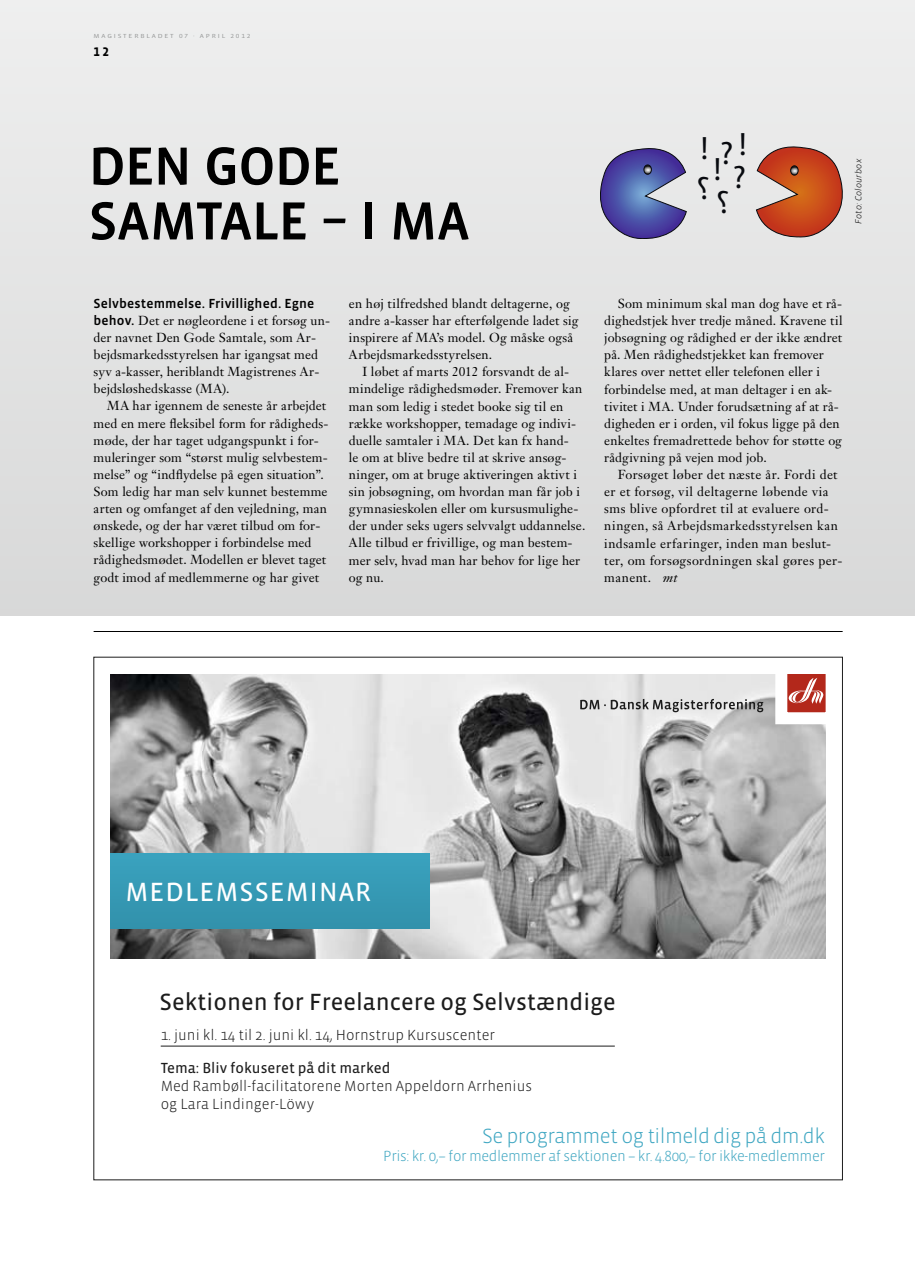
<style>
.page{position:relative;width:915px;height:1263px;background:#fff}
.page>*{position:absolute;margin:0;border:0;box-sizing:border-box;transform-origin:0 0}
.t1{font:500 54.9px/54.9px "Vista Sans OT";letter-spacing:-.015em;color:#000}
.t2{font:32.4px/24.3px "Myriad Pro";color:#080a0f;text-align:center}
.t3{font:27px "Vista Sans Reg";letter-spacing:.04em;color:#fff}
.t4{font:24px "Vista Sans Reg";color:#1c1c1c}
.t5{font:300 21px "Vista Sans";letter-spacing:-.025em;color:#40a7c2}
.t6{font:300 15px/18px "Vista Sans";color:#1c1c1c}
.t7{font:300 15px "Vista Sans";letter-spacing:-.025em;color:#40a7c2}
.t8{font:15px "Vista Sans Reg";color:#1c1c1c}
.t9{font:500 13.5px "Vista Sans OT";letter-spacing:.01em;color:#000}
.t10{font:12.9px/17.1px "Janson Text";letter-spacing:.01em;color:#000}
.t11{font:12.9px/17.1px "Janson Text";letter-spacing:.03em;color:#000}
.t12{font:700 12.75px "Vista Sans OT";color:#000}
.t13{font:italic 300 9px "Vista Sans OT";letter-spacing:.015em;color:#000}
.t14{font:6px "Vista Sans OT";letter-spacing:.25em;color:#979898;scale:1.2 1}
.s1{font-family:"Vista Sans OT";font-weight:500;font-size:13.5px}
.s2{font-style:italic}
</style>
<div class="page">
<div style="left:0;top:0;width:914px;height:616px;background:#e3e3e3"></div>
<hr style="left:94px;top:631px;width:748px;height:1px;background:#000">
<img style="left:111px;top:674px;width:714px;height:285px">
<div style="left:111px;top:853px;width:318px;height:76px;background:#369ab5"></div>
<hr style="left:161px;top:1046px;width:453px;height:1px;background:#1c1c1c">
<svg style="left:769px;top:656px;width:74px;height:74px"></svg>
<svg style="left:580px;top:699px;width:183px;height:13px;background:#aaa"></svg>
<svg style="left:756px;top:146px;width:87px;height:92px"></svg>
<div style="left:790px;top:165px;width:8px;height:11px;border:1px solid #080a0f;border-radius:50%"></div>
<svg style="left:600px;top:148px;width:87px;height:91px"></svg>
<div style="left:643px;top:165px;width:8px;height:10px;border:1px solid #080a0f;border-radius:50%"></div>
<p class="t14" style="left:94px;top:33px;width:132px">MAGISTERBLADET 07 · APRIL 2012</p>
<p class="t12" style="left:94px;top:47px;width:17px">12</p>
<h2 class="t2" style="left:739px;top:131px;width:9px">!</h2>
<h2 class="t2" style="left:700px;top:135px;width:9px">!</h2>
<h1 class="t1" style="left:88px;top:141px;width:382px">DEN GODE<br>SAMTALE – I MA</h1>
<h2 class="t2" style="left:719px;top:140px;width:27px">? ?</h2>
<h2 class="t2" style="left:713px;top:156px;width:9px">!</h2>
<p class="t13" style="left:852px;top:224px;width:66px;rotate:-90deg">Foto: Colourbox</p>
<p class="t9" style="left:94px;top:297px;width:222px">Selvbestemmelse. Frivillighed. Egne</p>
<p class="t10" style="left:94px;top:313px;width:238px"><span class="s1">behov.</span> Det er nøgleordene i et forsøg un&shy;der navnet Den Gode Samtale, som Ar&shy;bejdsmarkedsstyrelsen har igangsat med syv a-kasser, heriblandt Magistrenes Ar&shy;bejdsløshedskasse (MA).</p>
<p class="t10" style="left:94px;top:399px;width:236px;text-indent:14px">MA har igennem de seneste år arbejdet med en mere fleksibel form for rådigheds&shy;møde, der har taget udgangspunkt i for&shy;muleringer som “størst mulig selvbestem&shy;melse” og “indflydelse på egen situation”.<br>Som ledig har man selv kunnet bestemme arten og omfanget af den vejledning, man ønskede, og der har været tilbud om for&shy;skellige workshopper i forbindelse med rådighedsmødet. Modellen er blevet taget godt imod af medlemmerne og har givet</p>
<p class="t10" style="left:349px;top:296px;width:231px">en høj tilfredshed blandt deltagerne, og andre a-kasser har efterfølgende ladet sig inspirere af MA’s model. Og måske også Arbejdsmarkedsstyrelsen.</p>
<p class="t10" style="left:349px;top:365px;width:238px;text-indent:14px">I løbet af marts 2012 forsvandt de al&shy;mindelige rådighedsmøder. Fremover kan man som ledig i stedet booke sig til en række workshopper, temadage og indivi&shy;duelle samtaler i MA. Det kan fx hand-<br>le om at blive bedre til at skrive ansøg&shy;ninger, om at bruge aktiveringen aktivt i sin jobsøgning, om hvordan man får job i gymnasieskolen eller om kursusmulighe&shy;der under seks ugers selvvalgt uddannelse.<br>Alle tilbud er frivillige, og man bestem&shy;mer selv, hvad man har behov for lige her og nu.</p>
<p class="t10" style="left:604px;top:296px;width:240px;text-indent:14px">Som minimum skal man dog have et rå&shy;dighedstjek hver tredje måned. Kravene til jobsøgning og rådighed er der ikke ændret på. Men rådighedstjekket kan fremover klares over nettet eller telefonen eller i forbindelse med, at man deltager i en ak&shy;tivitet i MA. Under forudsætning af at rå&shy;digheden er i orden, vil fokus ligge på den enkeltes fremadrettede behov for støtte og rådgivning på vejen mod job.</p>
<p class="t11" style="left:604px;top:467px;width:240px;text-indent:14px">Forsøget løber det næste år. Fordi det er et forsøg, vil deltagerne løbende via sms blive opfordret til at evaluere ord&shy;ningen, så Arbejdsmarkedsstyrelsen kan indsamle erfaringer, inden man beslut&shy;ter, om forsøgsordningen skal gøres per&shy;manent. <span class="s2">mt</span></p>
<h3 class="t3" style="left:125px;top:881px;width:247px">MEDLEMSSEMINAR</h3>
<h3 class="t4" style="left:159px;top:992px;width:457px">Sektionen for Freelancere og Selvstændige</h3>
<p class="t6" style="left:161px;top:1027px;width:336px">1. juni kl. 14 til 2. juni kl. 14, Hornstrup Kursuscenter</p>
<p class="t8" style="left:161px;top:1061px;width:231px">Tema: Bliv fokuseret på dit marked</p>
<p class="t6" style="left:161px;top:1078px;width:373px">Med Rambøll-facilitatorene Morten Appeldorn Arrhenius og Lara Lindinger-Löwy</p>
<h3 class="t5" style="left:482px;top:1127px;width:344px">Se programmet og tilmeld dig på dm.dk</h3>
<p class="t7" style="left:383px;top:1150px;width:443px">Pris: kr. 0,– for medlemmer af sektionen – kr. 4.800,– for ikke-medlemmer</p>
</div>
